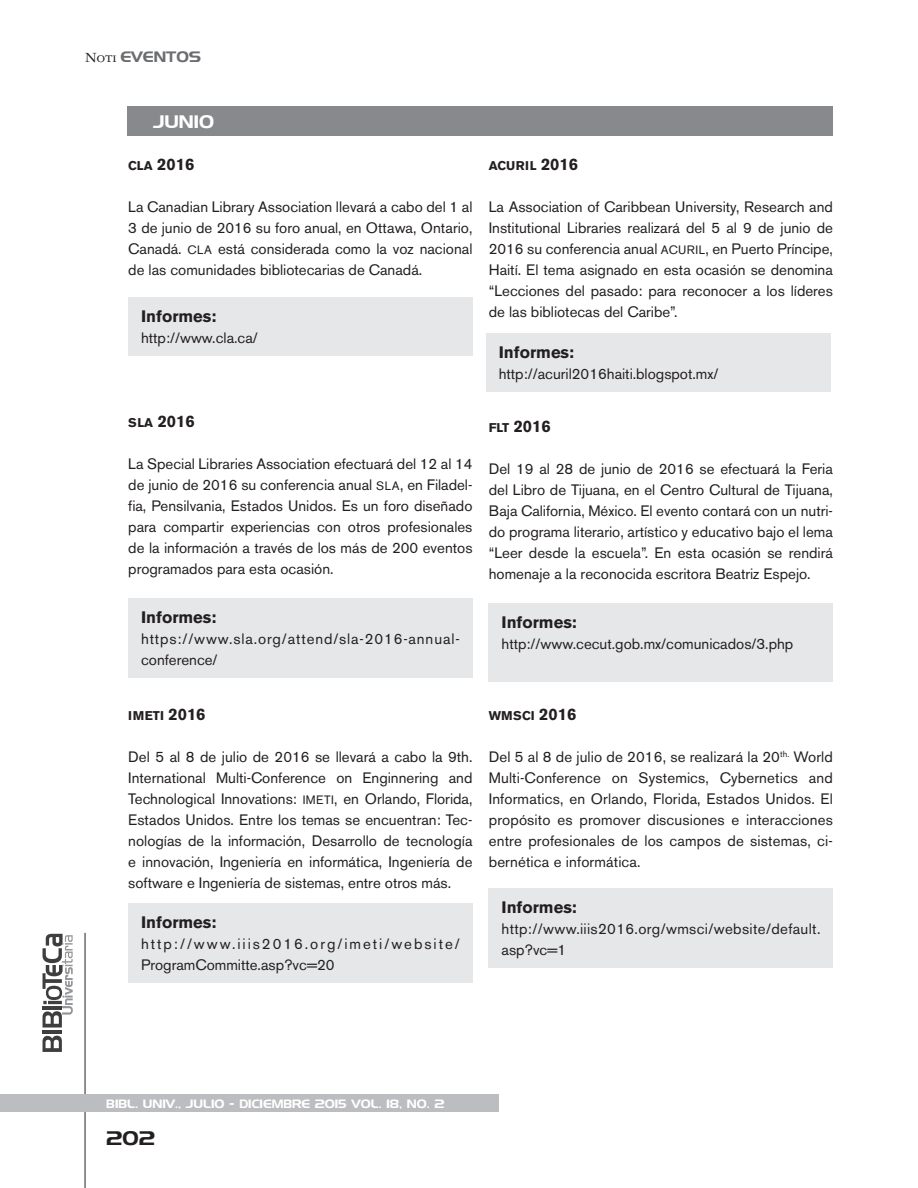
<style>
.page{position:relative;width:918px;height:1188px;background:#fff}
.page>*{position:absolute;margin:0;border:0;box-sizing:border-box;transform-origin:0 0}
.t1{font:19.5px "Denmark";color:#231f20}
.NOTICIAS_-_cabeza{font:18px "Denmark";color:#fff}
.NOTICIAS_-_subtitulo{font:700 16.5px "Akzidenz Grotesk BE";color:#231f20}
.NOTICIAS_-_cuerpo{font:15px/21px "Akzidenz Grotesk BE";color:#231f20;text-align:justify}
.NOTICIAS_-_url{font:15px "Akzidenz Grotesk BE";color:#231f20}
.NOTICIAS_-_url-2{font:15px/21px "Akzidenz Grotesk BE";letter-spacing:.13em;color:#231f20}
.NOTICIAS_-_url-3{font:15px/21px "Akzidenz Grotesk BE";letter-spacing:.025em;color:#231f20}
.NOTICIAS_-_url-4{font:15px/21px "Akzidenz Grotesk BE";letter-spacing:.06em;color:#231f20}
.t2{font:15px "Denmark";color:#6c6d70}
.NOTICIAS_-_subtitulo-2{font:700 12.6px "Akzidenz Grotesk BE";letter-spacing:.02em;color:#231f20}
.t3{font:12px "Denmark";color:#fff}
.s1{font-family:"Garamond Three SC";color:#231f20}
.s2{font-size:12.6px}
.s3{font-size:12.15px}
.s4{font-size:16.5px}
</style>
<div class="page">
<svg style="left:43px;top:1036px;width:19px;height:16px"></svg>
<hr style="left:43px;top:1030px;width:19px;height:4px;background:#3e3e3f">
<svg style="left:43px;top:934px;width:30px;height:94px"></svg>
<hr style="left:85px;top:933px;width:1px;height:255px;background:#231f20">
<div style="left:0;top:1094px;width:498px;height:17px;background:#bcbdc0"></div>
<div style="left:489px;top:888px;width:344px;height:80px;background:#e6e7e9"></div>
<div style="left:128px;top:903px;width:344px;height:80px;background:#e6e7e9"></div>
<div style="left:128px;top:297px;width:344px;height:59px;background:#e6e7e9"></div>
<div style="left:128px;top:598px;width:344px;height:80px;background:#e6e7e9"></div>
<div style="left:486px;top:333px;width:344px;height:59px;background:#e6e7e9"></div>
<div style="left:489px;top:603px;width:344px;height:78px;background:#e6e7e9"></div>
<div style="left:128px;top:106px;width:705px;height:30px;background:#87898c"></div>
<p class="t2" style="left:85px;top:48px;width:118px"><span class="s1">Noti</span> EVENTOS</p>
<p class="NOTICIAS_-_cabeza" style="left:153px;top:111px;width:62px">JUNIO</p>
<p class="NOTICIAS_-_subtitulo" style="left:128px;top:154px;width:67px"><span class="s2">CLA</span> 2016</p>
<p class="NOTICIAS_-_cuerpo" style="left:128px;top:196px;width:346px">La Canadian Library Association llevará a cabo del 1 al 3 de junio de 2016 su foro anual, en Ottawa, Ontario, Canadá. <span class="s3">CLA</span> está considerada como la voz nacional de las comunidades bibliotecarias de Canadá.</p>
<p class="NOTICIAS_-_subtitulo" style="left:141px;top:307px;width:77px">Informes:</p>
<p class="NOTICIAS_-_url" style="left:141px;top:329px;width:118px">http://www.cla.ca/</p>
<p class="NOTICIAS_-_subtitulo" style="left:128px;top:412px;width:68px"><span class="s2">SLA</span> 2016</p>
<p class="NOTICIAS_-_cuerpo" style="left:128px;top:454px;width:346px">La Special Libraries Association efectuará del 12 al 14 de junio de 2016 su conferencia anual <span class="s3">SLA</span>, en Filadel&shy;fia, Pensilvania, Estados Unidos. Es un foro diseñado para compartir experiencias con otros profesionales de la información a través de los más de 200 eventos programados para esta ocasión.</p>
<p class="NOTICIAS_-_subtitulo" style="left:141px;top:608px;width:77px">Informes:</p>
<p class="NOTICIAS_-_url-4" style="left:141px;top:629px;width:320px">https://www.sla.org/attend/sla-2016-annual&shy;conference/</p>
<p class="NOTICIAS_-_subtitulo-2" style="left:489px;top:158px;width:91px">ACURIL <span class="s4">2016</span></p>
<p class="NOTICIAS_-_cuerpo" style="left:489px;top:196px;width:346px">La Association of Caribbean University, Research and Institutional Libraries realizará del 5 al 9 de junio de 2016 su conferencia anual <span class="s3">ACURIL</span>, en Puerto Príncipe, Haití. El tema asignado en esta ocasión se denomina “Lecciones del pasado: para reconocer a los líderes de las bibliotecas del Caribe”.</p>
<p class="NOTICIAS_-_subtitulo" style="left:499px;top:343px;width:77px">Informes:</p>
<p class="NOTICIAS_-_url" style="left:499px;top:365px;width:221px">http://acuril2016haiti.blogspot.mx/</p>
<p class="NOTICIAS_-_subtitulo" style="left:489px;top:417px;width:64px"><span class="s2">FLT</span> 2016</p>
<p class="NOTICIAS_-_cuerpo" style="left:489px;top:458px;width:346px">Del 19 al 28 de junio de 2016 se efectuará la Feria del Libro de Tijuana, en el Centro Cultural de Tijuana, Baja California, México. El evento contará con un nutri&shy;do programa literario, artístico y educativo bajo el lema “Leer desde la escuela”. En esta ocasión se rendirá homenaje a la reconocida escritora Beatriz Espejo.</p>
<p class="NOTICIAS_-_subtitulo" style="left:502px;top:613px;width:77px">Informes:</p>
<p class="NOTICIAS_-_url" style="left:502px;top:635px;width:293px">http://www.cecut.gob.mx/comunicados/3.php</p>
<p class="NOTICIAS_-_subtitulo-2" style="left:128px;top:708px;width:79px">IMETI <span class="s4">2016</span></p>
<p class="NOTICIAS_-_cuerpo" style="left:128px;top:746px;width:346px">Del 5 al 8 de julio de 2016 se llevará a cabo la 9th.<br>International Multi-Conference on Enginnering and Technological Innovations: <span class="s3">IMETI</span>, en Orlando, Florida, Estados Unidos. Entre los temas se encuentran: Tec&shy;nologías de la información, Desarrollo de tecnología e innovación, Ingeniería en informática, Ingeniería de software e Ingeniería de sistemas, entre otros más.</p>
<p class="NOTICIAS_-_subtitulo" style="left:141px;top:913px;width:77px">Informes:</p>
<p class="NOTICIAS_-_url-2" style="left:141px;top:933px;width:320px">http://www.iiis2016.org/imeti/website/<br>ProgramCommitte.asp?vc=20</p>
<p class="NOTICIAS_-_subtitulo-2" style="left:489px;top:708px;width:89px">WMSCI <span class="s4">2016</span></p>
<p class="NOTICIAS_-_cuerpo" style="left:489px;top:746px;width:346px">Del 5 al 8 de julio de 2016, se realizará la 20<sup>th.</sup> World Multi-Conference on Systemics, Cybernetics and Informatics, en Orlando, Florida, Estados Unidos. El propósito es promover discusiones e interacciones entre profesionales de los campos de sistemas, ci&shy;bernética e informática.</p>
<p class="NOTICIAS_-_subtitulo" style="left:502px;top:898px;width:77px">Informes:</p>
<p class="NOTICIAS_-_url-3" style="left:502px;top:918px;width:320px">http://www.iiis2016.org/wmsci/website/default. asp?vc=1</p>
<p class="t3" style="left:106px;top:1096px;width:340px">BIBL. UNIV., JULIO - DICIEMBRE 2015 VOL. 18, NO. 2</p>
<h1 class="t1" style="left:106px;top:1127px;width:50px">202</h1>
</div>
